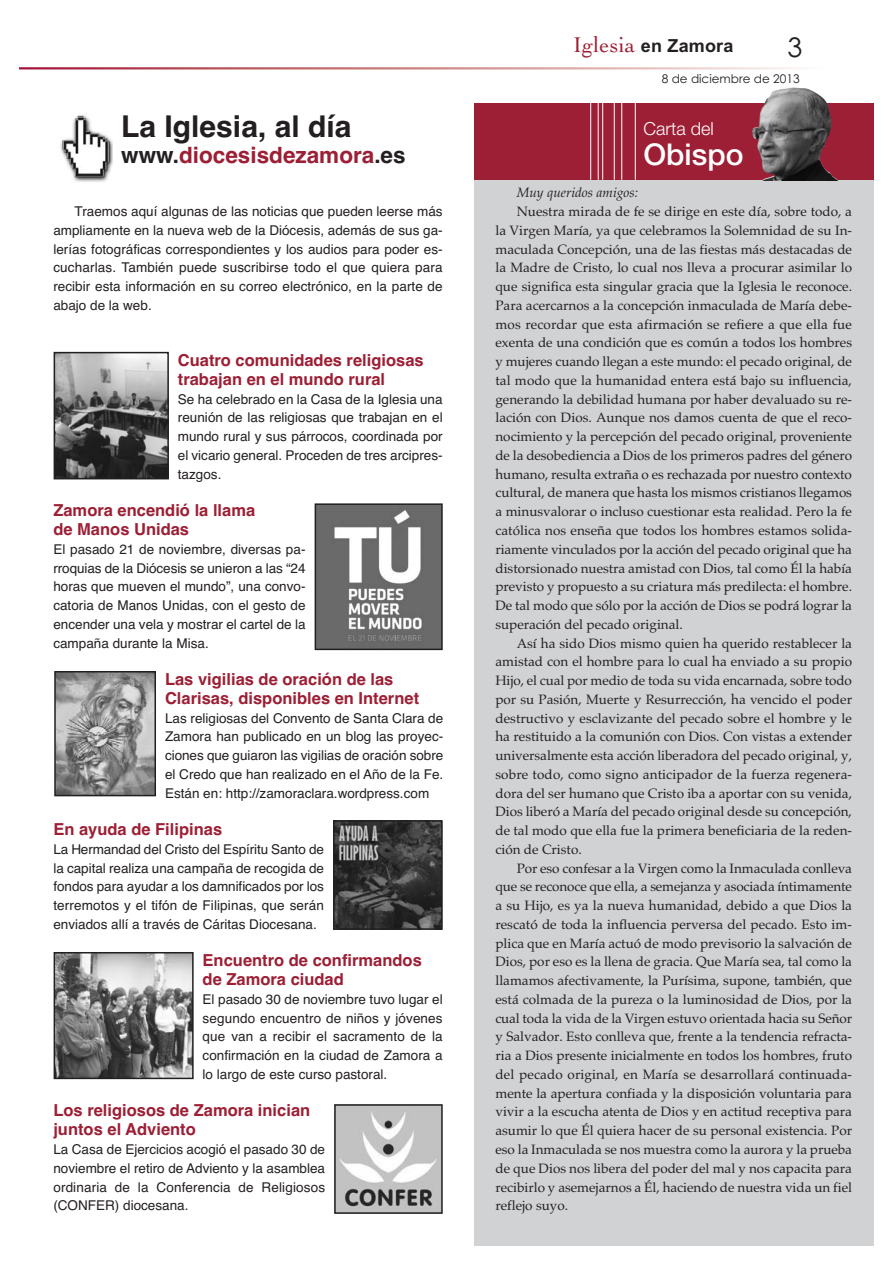
<style>
.page{position:relative;width:893px;height:1265px;background:#fff}
.page>*{position:absolute;margin:0;border:0;box-sizing:border-box;transform-origin:0 0}
.t1{font:700 30px "Helvetica";color:#231f20}
.t2{font:500 30px "Helvetica Neue";color:#fff}
.t3{font:27px "Century Gothic";color:#231f20}
.t4{font:700 22.5px "Helvetica";color:#9d1f35}
.t5{font:700 18px "Arial";letter-spacing:.01em;color:#231f20}
.t6{font:300 18px "Helvetica Neue";color:#fff}
.t7{font:700 16.5px/18.8px "Helvetica";color:#9d1f35}
.t8{font:13.5px/18.8px "Palatino";color:#231f20;text-align:justify}
.t9{font:13.5px/18.8px "Helvetica";color:#231f20;text-align:justify}
.t10{font:italic 13.5px "Palatino";color:#231f20}
.t11{font:12px "Century Gothic";color:#231f20}
.s1{color:#231f20}
.s2{font-family:"Cochin";font-weight:400;font-size:22.5px;color:#9d1f35}
</style>
<div class="page">
<img style="left:20px;top:67px;width:776px;height:2px">
<div style="left:473px;top:180px;width:400px;height:1065px;background:#d1d2d4"></div>
<svg style="left:474px;top:104px;width:399px;height:76px;background:#93293c"></svg>
<hr style="left:590px;top:96px;width:1px;height:84px;background:#fff">
<hr style="left:598px;top:96px;width:1px;height:84px;background:#fff">
<hr style="left:614px;top:96px;width:1px;height:84px;background:#fff">
<hr style="left:602px;top:96px;width:1px;height:84px;background:#fff">
<hr style="left:621px;top:96px;width:1px;height:84px;background:#fff">
<hr style="left:635px;top:96px;width:1px;height:84px;background:#fff">
<img style="left:57px;top:355px;width:109px;height:121px">
<div style="left:54px;top:352px;width:115px;height:127px;border:2px solid #231f20"></div>
<img style="left:317px;top:506px;width:122px;height:141px">
<div style="left:314px;top:503px;width:128px;height:147px;border:2px solid #231f20"></div>
<img style="left:57px;top:674px;width:96px;height:119px">
<div style="left:54px;top:671px;width:102px;height:125px;border:2px solid #231f20"></div>
<img style="left:336px;top:823px;width:103px;height:103px">
<div style="left:333px;top:820px;width:109px;height:109px;border:2px solid #231f20"></div>
<img style="left:57px;top:955px;width:134px;height:121px">
<div style="left:54px;top:952px;width:140px;height:127px;border:2px solid #231f20"></div>
<img style="left:337px;top:1107px;width:102px;height:103px">
<div style="left:334px;top:1104px;width:108px;height:109px;border:2px solid #231f20"></div>
<img style="left:60px;top:115px;width:52px;height:67px">
<img style="left:756px;top:171px;width:83px;height:9px">
<h1 class="t1" style="left:121px;top:116px;width:232px">La Iglesia, al día</h1>
<h3 class="t4" style="left:121px;top:147px;width:286px"><span class="s1">www.</span>diocesisdezamora<span class="s1">.es</span></h3>
<p class="t9" style="left:53px;top:203px;width:391px;text-indent:21px">Traemos aquí algunas de las noticias que pueden leerse más ampliamente en la nueva web de la Diócesis, además de sus ga&shy;lerías fotográficas correspondientes y los audios para poder es&shy;cucharlas. También puede suscribirse todo el que quiera para recibir esta información en su correo electrónico, en la parte de abajo de la web.</p>
<p class="t7" style="left:178px;top:352px;width:247px">Cuatro comunidades religiosas trabajan en el mundo rural</p>
<p class="t9" style="left:178px;top:391px;width:266px">Se ha celebrado en la Casa de la Iglesia una reunión de las religiosas que trabajan en el mundo rural y sus párrocos, coordinada por el vicario general. Proceden de tres arcipres&shy;tazgos.</p>
<p class="t7" style="left:53px;top:502px;width:203px">Zamora encendió la llama de Manos Unidas</p>
<p class="t9" style="left:53px;top:541px;width:254px">El pasado 21 de noviembre, diversas pa&shy;rroquias de la Diócesis se unieron a las “24 horas que mueven el mundo”, una convo&shy;catoria de Manos Unidas, con el gesto de encender una vela y mostrar el cartel de la campaña durante la Misa.</p>
<p class="t7" style="left:165px;top:671px;width:256px">Las vigilias de oración de las<br>Clarisas, disponibles en Internet</p>
<p class="t9" style="left:165px;top:709px;width:280px">Las religiosas del Convento de Santa Clara de Zamora han publicado en un blog las proyec&shy;ciones que guiaron las vigilias de oración sobre el Credo que han realizado en el Año de la Fe.<br>Están en: http://zamoraclara.wordpress.com</p>
<p class="t7" style="left:53px;top:821px;width:170px">En ayuda de Filipinas</p>
<p class="t9" style="left:53px;top:841px;width:272px">La Hermandad del Cristo del Espíritu Santo de la capital realiza una campaña de recogida de fondos para ayudar a los damnificados por los terremotos y el tifón de Filipinas, que serán enviados allí a través de Cáritas Diocesana.</p>
<p class="t7" style="left:203px;top:952px;width:221px">Encuentro de confirmandos de Zamora ciudad</p>
<p class="t9" style="left:203px;top:991px;width:241px">El pasado 30 de noviembre tuvo lugar el segundo encuentro de niños y jóvenes que van a recibir el sacramento de la confirmación en la ciudad de Zamora a lo largo de este curso pastoral.</p>
<p class="t7" style="left:53px;top:1102px;width:258px">Los religiosos de Zamora inician juntos el Adviento</p>
<p class="t9" style="left:53px;top:1141px;width:273px">La Casa de Ejercicios acogió el pasado 30 de noviembre el retiro de Adviento y la asamblea ordinaria de la Conferencia de Religiosos (CONFER) diocesana.</p>
<h3 class="t5" style="left:573px;top:35px;width:162px"><span class="s2">Iglesia</span> en Zamora</h3>
<h2 class="t3" style="left:787px;top:37px;width:16px">3</h2>
<p class="t11" style="left:661px;top:75px;width:139px">8 de diciembre de 2013</p>
<h3 class="t6" style="left:643px;top:122px;width:72px">Carta del</h3>
<h1 class="t2" style="left:643px;top:143px;width:101px">Obispo</h1>
<p class="t10" style="left:516px;top:187px;width:123px">Muy queridos amigos:</p>
<p class="t8" style="left:495px;top:204px;width:358px;text-indent:21px">Nuestra mirada de fe se dirige en este día, sobre todo, a la Virgen María, ya que celebramos la Solemnidad de su In&shy;maculada Concepción, una de las fiestas más destacadas de la Madre de Cristo, lo cual nos lleva a procurar asimilar lo que significa esta singular gracia que la Iglesia le reconoce.<br>Para acercarnos a la concepción inmaculada de María debe&shy;mos recordar que esta afirmación se refiere a que ella fue exenta de una condición que es común a todos los hombres y mujeres cuando llegan a este mundo: el pecado original, de tal modo que la humanidad entera está bajo su influencia, generando la debilidad humana por haber devaluado su re&shy;lación con Dios. Aunque nos damos cuenta de que el reco&shy;nocimiento y la percepción del pecado original, proveniente de la desobediencia a Dios de los primeros padres del género humano, resulta extraña o es rechazada por nuestro contexto cultural, de manera que hasta los mismos cristianos llegamos a minusvalorar o incluso cuestionar esta realidad. Pero la fe católica nos enseña que todos los hombres estamos solida&shy;riamente vinculados por la acción del pecado original que ha distorsionado nuestra amistad con Dios, tal como Él la había previsto y propuesto a su criatura más predilecta: el hombre.<br>De tal modo que sólo por la acción de Dios se podrá lograr la superación del pecado original.</p>
<p class="t8" style="left:495px;top:635px;width:358px;text-indent:21px">Así ha sido Dios mismo quien ha querido restablecer la amistad con el hombre para lo cual ha enviado a su propio Hijo, el cual por medio de toda su vida encarnada, sobre todo por su Pasión, Muerte y Resurrección, ha vencido el poder destructivo y esclavizante del pecado sobre el hombre y le ha restituido a la comunión con Dios. Con vistas a extender universalmente esta acción liberadora del pecado original, y, sobre todo, como signo anticipador de la fuerza regenera&shy;dora del ser humano que Cristo iba a aportar con su venida, Dios liberó a María del pecado original desde su concepción, de tal modo que ella fue la primera beneficiaria de la reden&shy;ción de Cristo.</p>
<p class="t8" style="left:495px;top:860px;width:358px;text-indent:21px">Por eso confesar a la Virgen como la Inmaculada conlleva que se reconoce que ella, a semejanza y asociada íntimamente a su Hijo, es ya la nueva humanidad, debido a que Dios la rescató de toda la influencia perversa del pecado. Esto im&shy;plica que en María actuó de modo previsorio la salvación de Dios, por eso es la llena de gracia. Que María sea, tal como la llamamos afectivamente, la Purísima, supone, también, que está colmada de la pureza o la luminosidad de Dios, por la cual toda la vida de la Virgen estuvo orientada hacia su Señor y Salvador. Esto conlleva que, frente a la tendencia refracta&shy;ria a Dios presente inicialmente en todos los hombres, fruto del pecado original, en María se desarrollará continuada&shy;mente la apertura confiada y la disposición voluntaria para vivir a la escucha atenta de Dios y en actitud receptiva para asumir lo que Él quiera hacer de su personal existencia. Por eso la Inmaculada se nos muestra como la aurora y la prueba de que Dios nos libera del poder del mal y nos capacita para recibirlo y asemejarnos a Él, haciendo de nuestra vida un fiel reflejo suyo.</p>
</div>
